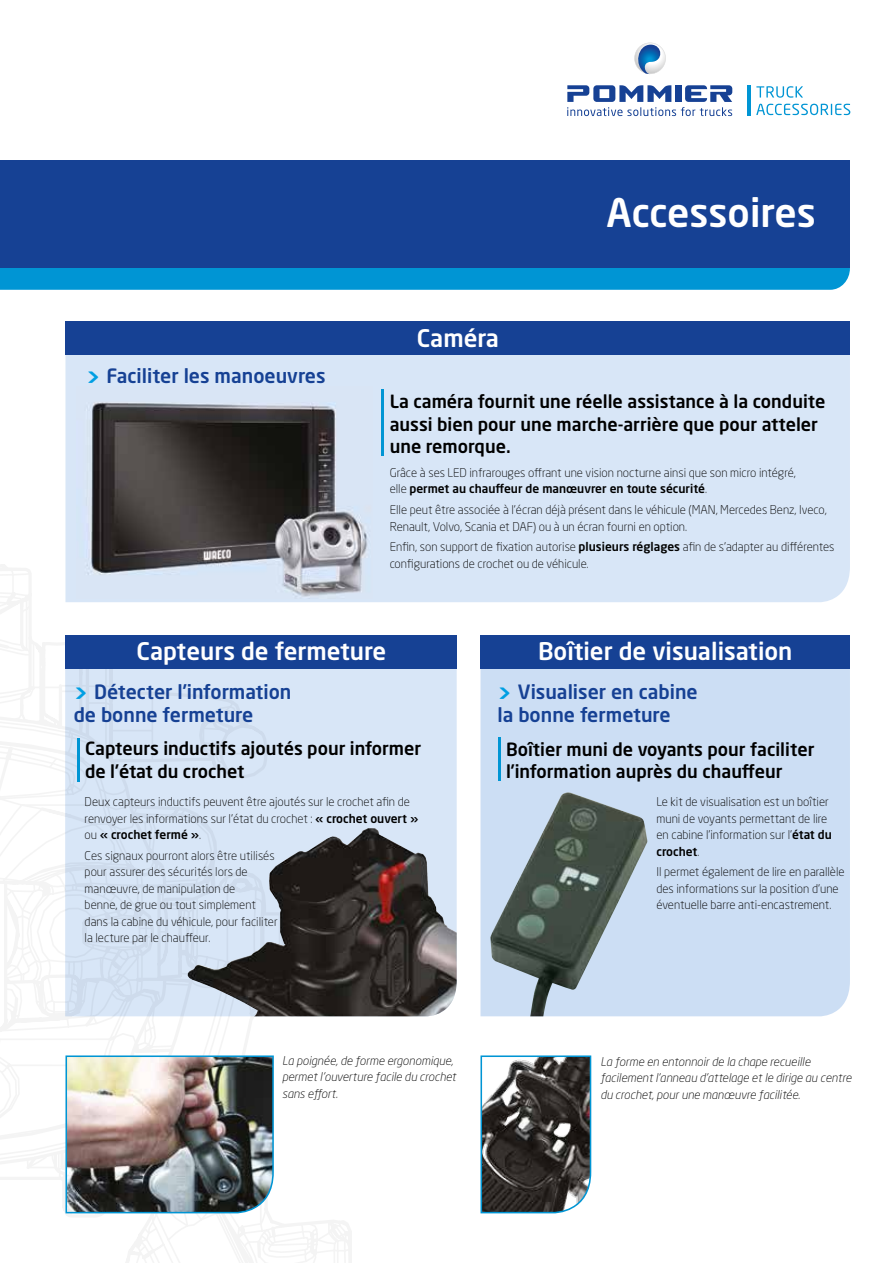
<style>
.page{position:relative;width:893px;height:1263px;background:#fff}
.page>*{position:absolute;margin:0;border:0;box-sizing:border-box;transform-origin:0 0}
.t1{font:500 39px "Neo Sans Pro";color:#fff}
.t2{font:500 24px "Neo Sans Pro";color:#fff}
.t3{font:500 19.5px/23.4px "Neo Sans Pro";color:#164194}
.t4{font:500 18px/22.5px "Neo Sans Pro";color:#000}
.t5{font:300 12px/16.5px "Neo Sans Pro";color:#000}
.t6{font:italic 300 12px/16.5px "Neo Sans Pro";color:#000}
.s1{font-weight:700;font-size:22.5px;color:#009fe3}
.s2{font-weight:500}
</style>
<div class="page">
<svg style="left:0;top:267px;width:850px;height:23px;background:#0492d1"></svg>
<div style="left:0;top:160px;width:850px;height:107px;background:#164194"></div>
<svg style="left:352px;top:668px;width:105px;height:348px;background:#989ca4"></svg>
<svg style="left:126px;top:668px;width:226px;height:595px"></svg>
<div style="left:65px;top:355px;width:785px;height:247px;background:#d8e6f7"></div>
<img style="left:76px;top:387px;width:296px;height:211px">
<div style="left:65px;top:321px;width:785px;height:34px;background:#164194"></div>
<hr style="left:381px;top:389px;width:3px;height:67px;background:#0095d4">
<img style="left:323px;top:828px;width:45px;height:17px">
<div style="left:480px;top:668px;width:370px;height:348px;background:#ccdef4"></div>
<img style="left:490px;top:792px;width:158px;height:224px">
<div style="left:65px;top:635px;width:392px;height:33px;background:#164194"></div>
<div style="left:480px;top:635px;width:370px;height:33px;background:#164194"></div>
<hr style="left:497px;top:737px;width:3px;height:44px;background:#0095d4">
<svg style="left:0;top:564px;width:286px;height:677px"></svg>
<svg style="left:480px;top:1055px;width:112px;height:159px;background:#535555"></svg>
<svg style="left:567px;top:85px;width:165px;height:31px"></svg>
<svg style="left:634px;top:43px;width:32px;height:31px"></svg>
<svg style="left:756px;top:86px;width:47px;height:12px"></svg>
<svg style="left:756px;top:104px;width:94px;height:11px"></svg>
<hr style="left:747px;top:85px;width:3px;height:31px;background:#0095d4">
<hr style="left:77px;top:738px;width:3px;height:44px;background:#0095d4">
<h3 class="t3" style="left:86px;top:364px;width:241px"><span class="s1">&gt;</span> Faciliter les manoeuvres</h3>
<h2 class="t2" style="left:417px;top:323px;width:84px">Caméra</h2>
<h1 class="t1" style="left:606px;top:188px;width:211px">Accessoires</h1>
<h3 class="t4" style="left:390px;top:390px;width:437px">La caméra fournit une réelle assistance à la conduite aussi bien pour une marche-arrière que pour atteler une remorque.</h3>
<p class="t5" style="left:390px;top:464px;width:408px">Grâce à ses LED infrarouges offrant une vision nocturne ainsi que son micro intégré, elle <span class="s2">permet au chauffeur de manœuvrer en toute sécurité</span>.</p>
<p class="t5" style="left:390px;top:501px;width:438px">Elle peut être associée à l’écran déjà présent dans le véhicule (MAN, Mercedes Benz, Iveco,<br>Renault, Volvo, Scania et DAF) ou à un écran fourni en option.</p>
<p class="t5" style="left:390px;top:539px;width:446px">Enfin, son support de fixation autorise <span class="s2">plusieurs réglages</span> afin de s’adapter au différentes configurations de crochet ou de véhicule.</p>
<h2 class="t2" style="left:137px;top:636px;width:251px">Capteurs de fermeture</h2>
<h2 class="t2" style="left:538px;top:636px;width:256px">Boîtier de visualisation</h2>
<h3 class="t3" style="left:74px;top:679px;width:219px"><span class="s1">&gt;</span> Détecter l’information de bonne fermeture</h3>
<h3 class="t3" style="left:497px;top:679px;width:202px"><span class="s1">&gt;</span> Visualiser en cabine la bonne fermeture</h3>
<h3 class="t4" style="left:85px;top:737px;width:338px">Capteurs inductifs ajoutés pour informer de l’état du crochet</h3>
<p class="t5" style="left:85px;top:793px;width:335px">Deux capteurs inductifs peuvent être ajoutés sur le crochet afin de renvoyer les informations sur l’état du crochet : <span class="s2">« crochet ouvert » </span>ou <span class="s2">« crochet fermé »</span>.</p>
<p class="t5" style="left:85px;top:847px;width:195px">Ces signaux pourront alors être utilisés pour assurer des sécurités lors de manœuvre, de manipulation de<br>benne, de grue ou tout simplement dans la cabine du véhicule, pour faciliter la lecture par le chauffeur.</p>
<h3 class="t4" style="left:506px;top:737px;width:310px">Boîtier muni de voyants pour faciliter l’information auprès du chauffeur</h3>
<p class="t5" style="left:656px;top:793px;width:177px">Le kit de visualisation est un boîtier muni de voyants permettant de lire en cabine l’information sur l’<span class="s2">état du crochet</span>.</p>
<p class="t5" style="left:656px;top:864px;width:190px">Il permet également de lire en parallèle des informations sur la position d’une éventuelle barre anti-encastrement.</p>
<p class="t6" style="left:282px;top:1052px;width:176px">La poignée, de forme ergonomique, permet l’ouverture facile du crochet sans effort.</p>
<p class="t6" style="left:600px;top:1053px;width:253px">La forme en entonnoir de la chape recueille facilement l’anneau d’attelage et le dirige au centre du crochet, pour une manœuvre facilitée.</p>
</div>
